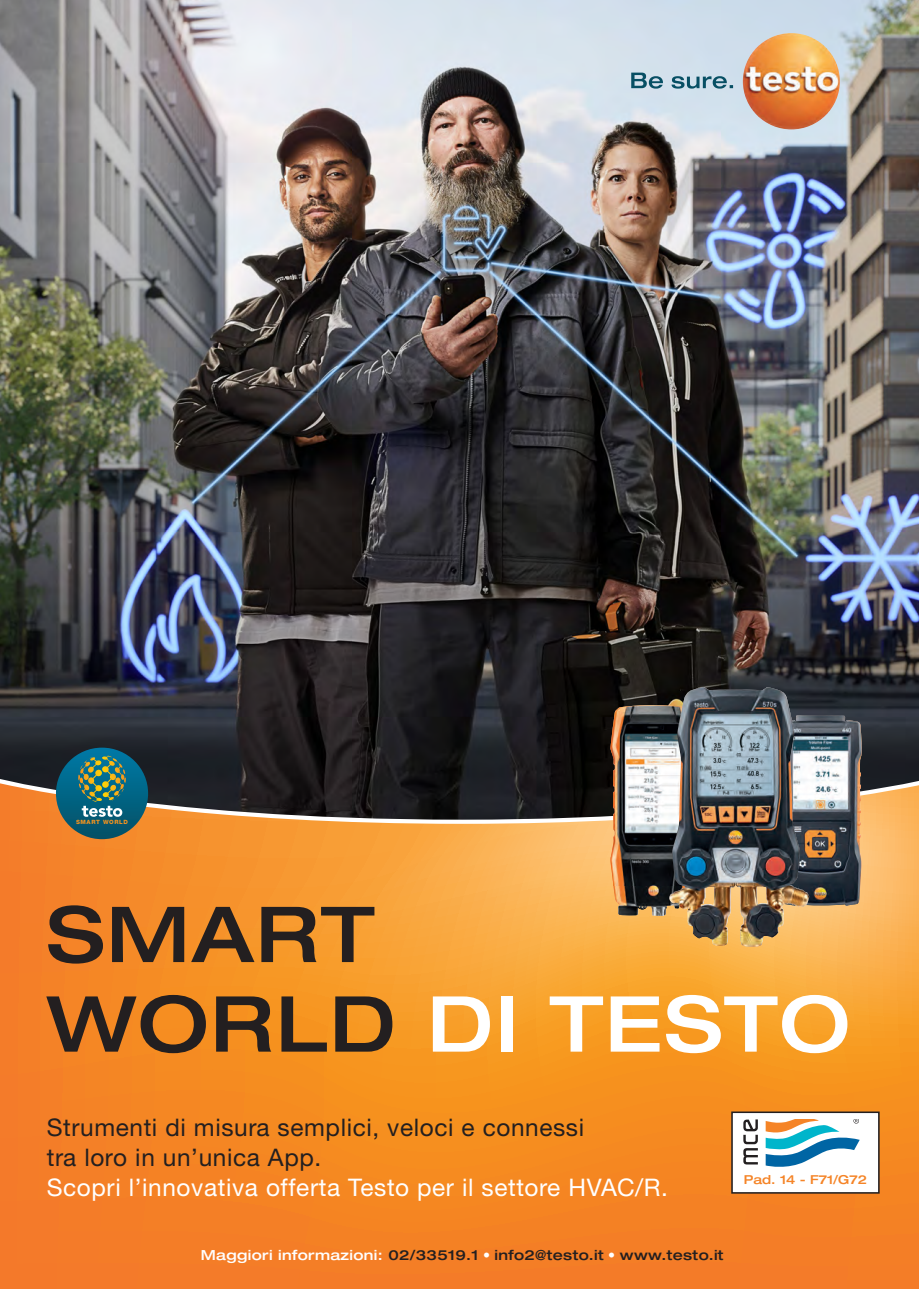
<style>
.page{position:relative;width:919px;height:1289px;background:#fff}
.page>*{position:absolute;margin:0;border:0;box-sizing:border-box;transform-origin:0 0}
.t1{font:500 expanded 77.25px/89.6px "Helvetica Neue LTW1 G";letter-spacing:.025em;color:#231f20}
.t2{font:24.3px/30.3px "Helvetica Neue LTW1 G";letter-spacing:.025em;color:#231f20}
.t3{font:500 expanded 13.95px "Helvetica Neue LTW1 G";letter-spacing:.025em;color:#231f20}
.t4{font:500 expanded 12.3px "Helvetica Neue LTW1 G";color:#f58427}
.t5{font:800 5.85px "Helvetica Neue LTW1 G";letter-spacing:.1em;color:#f7931d}
.s1{color:#fff}
.s2{font-weight:400;font-stretch:normal;color:#fff}
</style>
<div class="page">
<img style="left:0;top:0;width:918px;height:773px">
<svg style="left:0;top:783px;width:918px;height:505px;background:#ec8c2d"></svg>
<svg style="left:631px;top:73px;width:102px;height:16px;background:#88abbb"></svg>
<img style="left:742px;top:33px;width:97px;height:96px;border-radius:48px">
<div style="left:56px;top:747px;width:92px;height:92px;background:linear-gradient(to bottom,#01739d,#04546a);border-radius:46px"></div>
<svg style="left:80px;top:755px;width:46px;height:61px;background:#4f8677"></svg>
<img style="left:610px;top:705px;width:59px;height:211px">
<img style="left:779px;top:715px;width:83px;height:190px">
<img style="left:669px;top:687px;width:74px;height:258px">
<div style="left:732px;top:1112px;width:146px;height:80px;background:#fff"></div>
<div style="left:731px;top:1111px;width:148px;height:82px;border:2px solid #231f20"></div>
<svg style="left:743px;top:1119px;width:14px;height:45px"></svg>
<svg style="left:765px;top:1119px;width:94px;height:48px"></svg>
<p class="t5" style="left:76px;top:818px;width:53px">SMART WORLD</p>
<p class="t1" style="left:47px;top:887px;width:804px">SMART<br>WORLD <span class="s1">DI TESTO</span></p>
<p class="t2" style="left:47px;top:1111px;width:622px">Strumenti di misura semplici, veloci e connessi<br>tra loro in un’unica App.<br><span class="s1">Scopri l’innovativa offerta Testo per il settore HVAC/R.</span></p>
<p class="t3" style="left:201px;top:1245px;width:524px"><span class="s1">Maggiori informazioni:</span> 02/33519.1 <span class="s2">•</span> info2@testo.it <span class="s2">•</span> www.testo.it</p>
<p class="t4" style="left:743px;top:1171px;width:125px">Pad. 14 - F71/G72</p>
</div>
